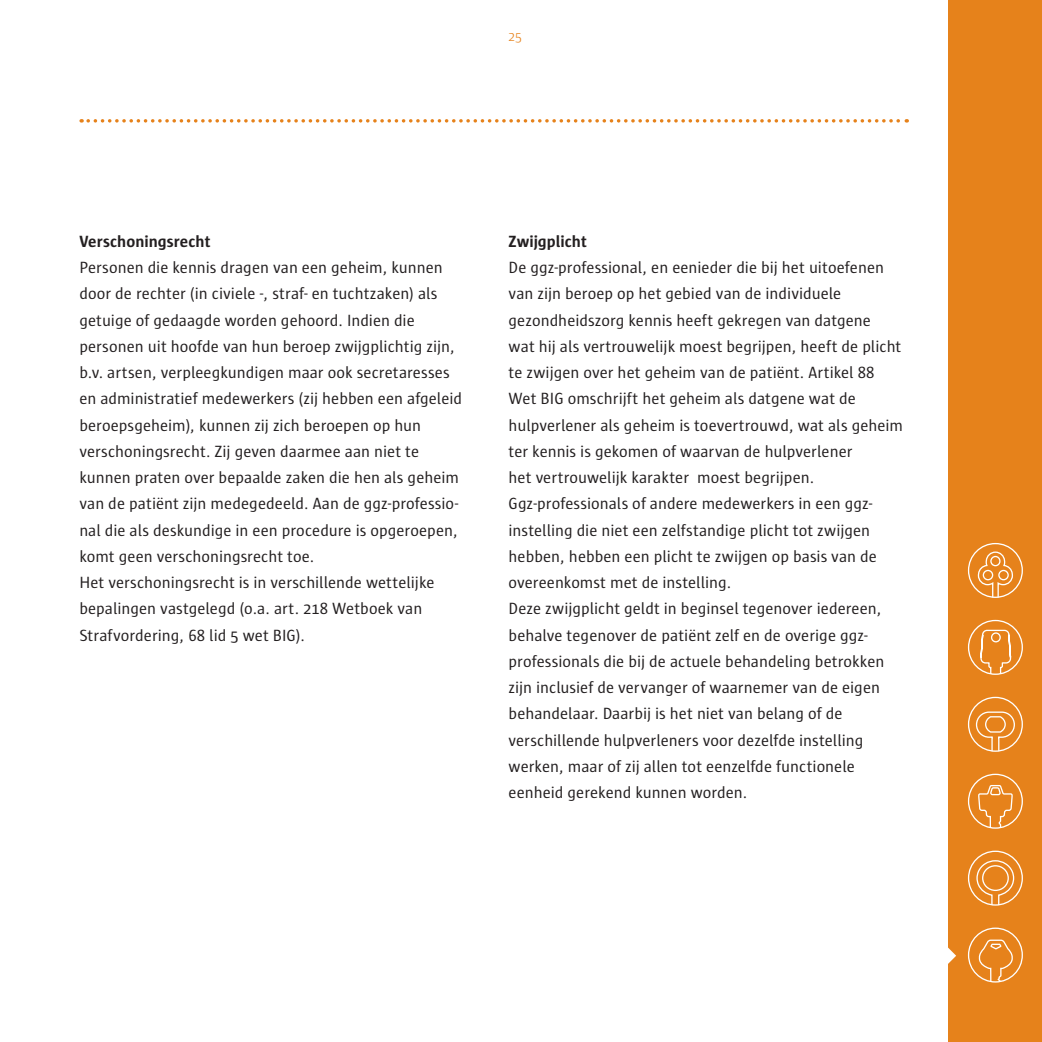
<style>
.page{position:relative;width:1042px;height:1042px;background:#fff}
.page>*{position:absolute;margin:0;border:0;box-sizing:border-box;transform-origin:0 0}
.t1{font:16.62px/26.2px "Sun";color:#231f20}
.t2{font:700 16.62px "Sun";letter-spacing:.005em;color:#231f20}
.t3{font:300 14px "Sun";color:#e6821b}
</style>
<div class="page">
<svg style="left:88px;top:119px;width:819px;height:4px"></svg>
<div style="left:948px;top:0;width:94px;height:1042px;background:#e6821b"></div>
<div style="left:968px;top:543px;width:55px;height:55px;border:1px solid #fff;border-radius:50%"></div>
<svg style="left:977px;top:551px;width:36px;height:47px"></svg>
<svg style="left:977px;top:773px;width:36px;height:56px"></svg>
<div style="left:968px;top:850px;width:55px;height:55px;border:1px solid #fff;border-radius:50%"></div>
<svg style="left:976px;top:859px;width:39px;height:47px"></svg>
<div style="left:968px;top:927px;width:55px;height:55px;border:1px solid #fff;border-radius:50%"></div>
<svg style="left:977px;top:939px;width:37px;height:44px"></svg>
<svg style="left:979px;top:620px;width:33px;height:55px"></svg>
<svg style="left:975px;top:711px;width:40px;height:41px"></svg>
<div style="left:968px;top:697px;width:55px;height:55px;border:1px solid #fff;border-radius:50%"></div>
<svg style="left:948px;top:947px;width:8px;height:17px"></svg>
<p class="t3" style="left:508px;top:29px;width:15px">25</p>
<p class="t2" style="left:79px;top:232px;width:133px">Verschoningsrecht</p>
<p class="t1" style="left:79px;top:254px;width:384px">Personen die kennis dragen van een geheim, kunnen door de rechter (in civiele -, straf- en tuchtzaken) als getuige of gedaagde worden gehoord. Indien die personen uit hoofde van hun beroep zwijgplichtig zijn, b.v. artsen, verpleegkundigen maar ook secretaresses en administratief medewerkers (zij hebben een afgeleid beroepsgeheim), kunnen zij zich beroepen op hun verschoningsrecht. Zij geven daarmee aan niet te kunnen praten over bepaalde zaken die hen als geheim van de patiënt zijn medegedeeld. Aan de ggz-professio&shy;nal die als deskundige in een procedure is opgeroepen, komt geen verschoningsrecht toe.<br>Het verschoningsrecht is in verschillende wettelijke bepalingen vastgelegd (o.a. art. 218 Wetboek van Strafvordering, 68 lid 5 wet BIG).</p>
<p class="t2" style="left:508px;top:232px;width:80px">Zwijgplicht</p>
<p class="t1" style="left:508px;top:254px;width:396px">De ggz-professional, en eenieder die bij het uitoefenen van zijn beroep op het gebied van de individuele gezondheidszorg kennis heeft gekregen van datgene<br>wat hij als vertrouwelijk moest begrijpen, heeft de plicht te zwijgen over het geheim van de patiënt. Artikel 88<br>Wet BIG omschrijft het geheim als datgene wat de hulpverlener als geheim is toevertrouwd, wat als geheim ter kennis is gekomen of waarvan de hulpverlener<br>het vertrouwelijk karakter moest begrijpen.<br>Ggz-professionals of andere medewerkers in een ggz&shy;instelling die niet een zelfstandige plicht tot zwijgen hebben, hebben een plicht te zwijgen op basis van de overeenkomst met de instelling.<br>Deze zwijgplicht geldt in beginsel tegenover iedereen, behalve tegenover de patiënt zelf en de overige ggz&shy;professionals die bij de actuele behandeling betrokken zijn inclusief de vervanger of waarnemer van de eigen behandelaar. Daarbij is het niet van belang of de verschillende hulpverleners voor dezelfde instelling werken, maar of zij allen tot eenzelfde functionele eenheid gerekend kunnen worden.</p>
</div>
